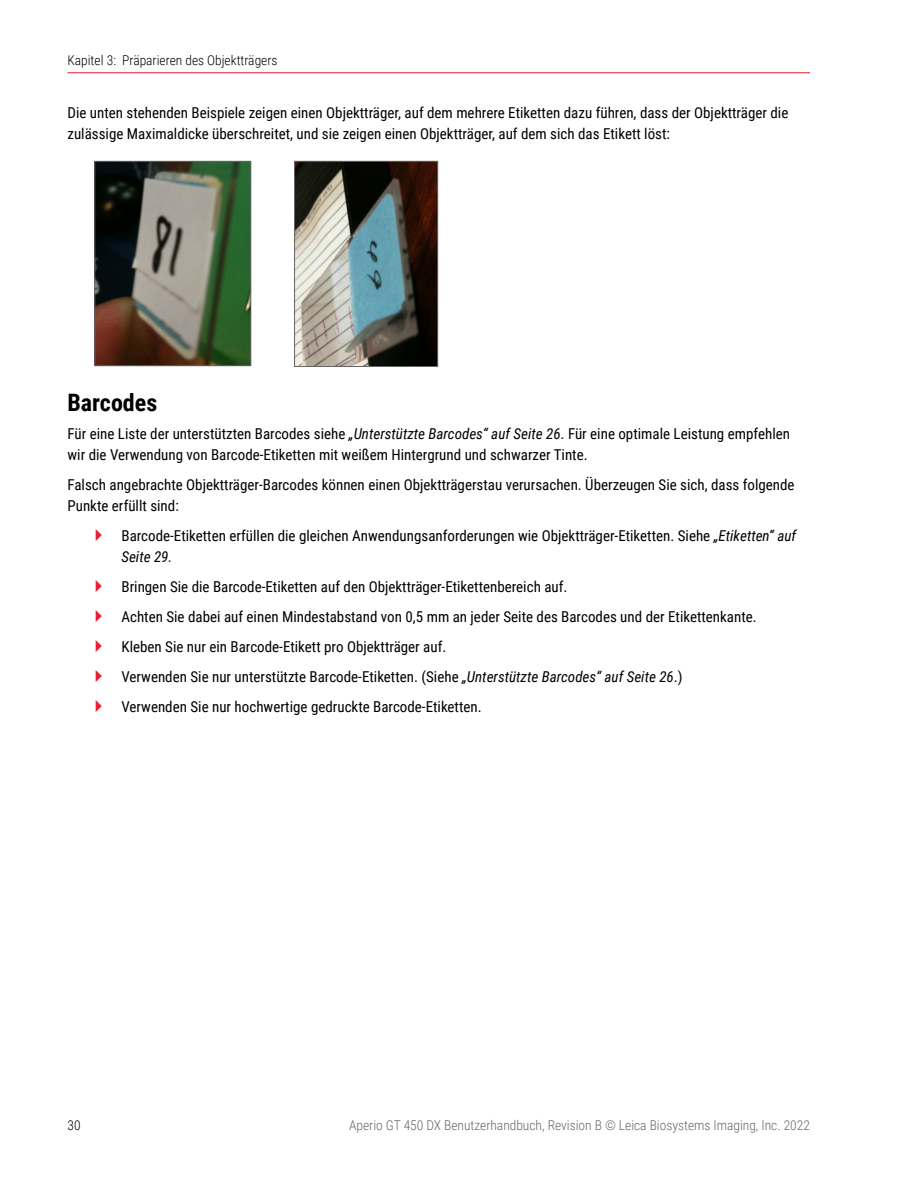
<style>
.page{position:relative;width:918px;height:1188px;background:#fff}
.page>*{position:absolute;margin:0;border:0;box-sizing:border-box;transform-origin:0 0}
.t1{font:700 24px "Roboto Condensed";color:#000}
.t2{font:15px/21px "Roboto Condensed";color:#000}
.t3{font:300 13.5px "Roboto Condensed";color:#666}
.t4{font:300 13.5px "Roboto Condensed";color:#000}
.s1{font-style:italic}
</style>
<div class="page">
<hr style="left:68px;top:72px;width:742px;height:1px;background:#ed1b2f">
<img style="left:96px;top:163px;width:153px;height:201px">
<div style="left:94px;top:161px;width:157px;height:205px;border:1px solid #666"></div>
<img style="left:296px;top:163px;width:140px;height:202px">
<div style="left:294px;top:161px;width:144px;height:206px;border:1px solid #666"></div>
<p class="t4" style="left:68px;top:51px;width:212px">Kapitel 3: Präparieren des Objektträgers</p>
<p class="t2" style="left:68px;top:101px;width:722px">Die unten stehenden Beispiele zeigen einen Objektträger, auf dem mehrere Etiketten dazu führen, dass der Objektträger die zulässige Maximaldicke überschreitet, und sie zeigen einen Objektträger, auf dem sich das Etikett löst:</p>
<h1 class="t1" style="left:68px;top:385px;width:91px">Barcodes</h1>
<p class="t2" style="left:68px;top:422px;width:724px">Für eine Liste der unterstützten Barcodes siehe <span class="s1">„Unterstützte Barcodes“ auf Seite 26</span>. Für eine optimale Leistung empfehlen wir die Verwendung von Barcode-Etiketten mit weißem Hintergrund und schwarzer Tinte.</p>
<p class="t2" style="left:68px;top:473px;width:729px">Falsch angebrachte Objektträger-Barcodes können einen Objektträgerstau verursachen. Überzeugen Sie sich, dass folgende<br>Punkte erfüllt sind:</p>
<p class="t2" style="left:122px;top:524px;width:676px">Barcode-Etiketten erfüllen die gleichen Anwendungsanforderungen wie Objektträger-Etiketten. Siehe <span class="s1">„Etiketten“ auf<br>Seite 29.</span></p>
<p class="t2" style="left:122px;top:571px;width:637px;line-height:30px">Bringen Sie die Barcode-Etiketten auf den Objektträger-Etikettenbereich auf.<br>Achten Sie dabei auf einen Mindestabstand von 0,5 mm an jeder Seite des Barcodes und der Etikettenkante.<br>Kleben Sie nur ein Barcode-Etikett pro Objektträger auf.<br>Verwenden Sie nur unterstützte Barcode-Etiketten. (Siehe <span class="s1">„Unterstützte Barcodes“ auf Seite 26</span>.)<br>Verwenden Sie nur hochwertige gedruckte Barcode-Etiketten.</p>
<p class="t4" style="left:68px;top:1116px;width:15px">30</p>
<p class="t3" style="left:349px;top:1116px;width:462px">Aperio GT 450 DX Benutzerhandbuch, Revision B © Leica Biosystems Imaging, Inc. 2022</p>
</div>
